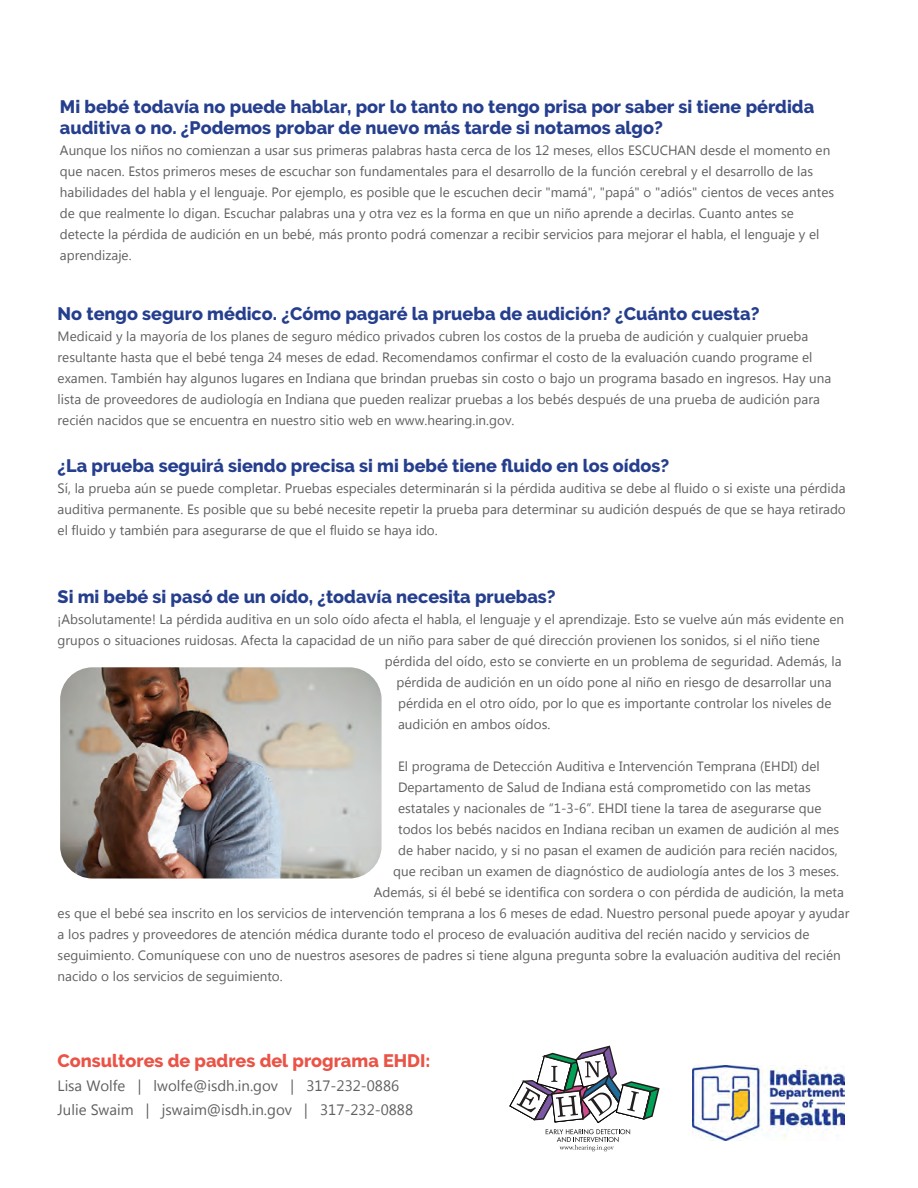
<style>
.page{position:relative;width:918px;height:1188px;background:#fff}
.page>*{position:absolute;margin:0;border:0;box-sizing:border-box;transform-origin:0 0}
.t1{font:800 18px/21.6px "Raleway";color:#253e8d}
.t2{font:800 18px "Raleway";color:#ea5346}
.t3{font:15px/24px "Segoe UI";color:#606060}
.t4{font:13.5px/21px "Segoe UI";color:#606060}
</style>
<div class="page">
<img style="left:60px;top:667px;width:322px;height:212px">
<svg style="left:509px;top:1045px;width:151px;height:106px"></svg>
<img style="left:693px;top:1065px;width:151px;height:75px">
<h1 class="t1" style="left:60px;top:96px;width:756px">Mi bebé todavía no puede hablar, por lo tanto no tengo prisa por saber si tiene pérdida auditiva o no. ¿Podemos probar de nuevo más tarde si notamos algo?</h1>
<p class="t4" style="left:60px;top:139px;width:776px">Aunque los niños no comienzan a usar sus primeras palabras hasta cerca de los 12 meses, ellos ESCUCHAN desde el momento en que nacen. Estos primeros meses de escuchar son fundamentales para el desarrollo de la función cerebral y el desarrollo de las habilidades del habla y el lenguaje. Por ejemplo, es posible que le escuchen decir "mamá", "papá" o "adiós" cientos de veces antes de que realmente lo digan. Escuchar palabras una y otra vez es la forma en que un niño aprende a decirlas. Cuanto antes se detecte la pérdida de audición en un bebé, más pronto podrá comenzar a recibir servicios para mejorar el habla, el lenguaje y el aprendizaje.</p>
<h1 class="t1" style="left:58px;top:303px;width:703px">No tengo seguro médico. ¿Cómo pagaré la prueba de audición? ¿Cuánto cuesta?</h1>
<p class="t4" style="left:58px;top:325px;width:775px">Medicaid y la mayoría de los planes de seguro médico privados cubren los costos de la prueba de audición y cualquier prueba resultante hasta que el bebé tenga 24 meses de edad. Recomendamos confirmar el costo de la evaluación cuando programe el examen. También hay algunos lugares en Indiana que brindan pruebas sin costo o bajo un programa basado en ingresos. Hay una lista de proveedores de audiología en Indiana que pueden realizar pruebas a los bebés después de una prueba de audición para recién nacidos que se encuentra en nuestro sitio web en www.hearing.in.gov.</p>
<h1 class="t1" style="left:58px;top:455px;width:613px">¿La prueba seguirá siendo precisa si mi bebé tiene fluido en los oídos?</h1>
<p class="t4" style="left:58px;top:477px;width:790px;text-align:justify">Sí, la prueba aún se puede completar. Pruebas especiales determinarán si la pérdida auditiva se debe al fluido o si existe una pérdida auditiva permanente. Es posible que su bebé necesite repetir la prueba para determinar su audición después de que se haya retirado el fluido y también para asegurarse de que el fluido se haya ido.</p>
<h1 class="t1" style="left:58px;top:586px;width:500px">Si mi bebé si pasó de un oído, ¿todavía necesita pruebas?</h1>
<p class="t4" style="left:58px;top:608px;width:788px">¡Absolutamente! La pérdida auditiva en un solo oído afecta el habla, el lenguaje y el aprendizaje. Esto se vuelve aún más evidente en</p>
<p class="t4" style="left:58px;top:629px;width:764px">grupos o situaciones ruidosas. Afecta la capacidad de un niño para saber de qué dirección provienen los sonidos, si el niño tiene</p>
<p class="t4" style="left:385px;top:650px;width:458px">pérdida del oído, esto se convierte en un problema de seguridad. Además, la</p>
<p class="t4" style="left:397px;top:671px;width:437px">pérdida de audición en un oído pone al niño en riesgo de desarrollar una</p>
<p class="t4" style="left:398px;top:692px;width:435px">pérdida en el otro oído, por lo que es importante controlar los niveles de</p>
<p class="t4" style="left:398px;top:713px;width:154px">audición en ambos oídos.</p>
<p class="t4" style="left:398px;top:755px;width:423px">El programa de Detección Auditiva e Intervención Temprana (EHDI) del</p>
<p class="t4" style="left:398px;top:776px;width:414px">Departamento de Salud de Indiana está comprometido con las metas</p>
<p class="t4" style="left:398px;top:797px;width:425px">estatales y nacionales de “1-3-6”. EHDI tiene la tarea de asegurarse que</p>
<p class="t4" style="left:398px;top:818px;width:443px">todos los bebés nacidos en Indiana reciban un examen de audición al mes</p>
<p class="t4" style="left:398px;top:840px;width:441px">de haber nacido, y si no pasan el examen de audición para recién nacidos,</p>
<p class="t4" style="left:393px;top:861px;width:447px">que reciban un examen de diagnóstico de audiología antes de los 3 meses.</p>
<p class="t4" style="left:374px;top:882px;width:472px">Además, si él bebé se identifica con sordera o con pérdida de audición, la meta</p>
<p class="t4" style="left:58px;top:903px;width:793px">es que el bebé sea inscrito en los servicios de intervención temprana a los 6 meses de edad. Nuestro personal puede apoyar y ayudar</p>
<p class="t4" style="left:58px;top:924px;width:753px">a los padres y proveedores de atención médica durante todo el proceso de evaluación auditiva del recién nacido y servicios de</p>
<p class="t4" style="left:58px;top:945px;width:785px">seguimiento. Comuníquese con uno de nuestros asesores de padres si tiene alguna pregunta sobre la evaluación auditiva del recién</p>
<p class="t4" style="left:58px;top:966px;width:227px">nacido o los servicios de seguimiento.</p>
<h1 class="t2" style="left:58px;top:1051px;width:374px">Consultores de padres del programa EHDI:</h1>
<p class="t3" style="left:58px;top:1073px;width:357px">Lisa Wolfe | lwolfe@isdh.in.gov | 317-232-0886<br>Julie Swaim | jswaim@isdh.in.gov | 317-232-0888</p>
</div>
